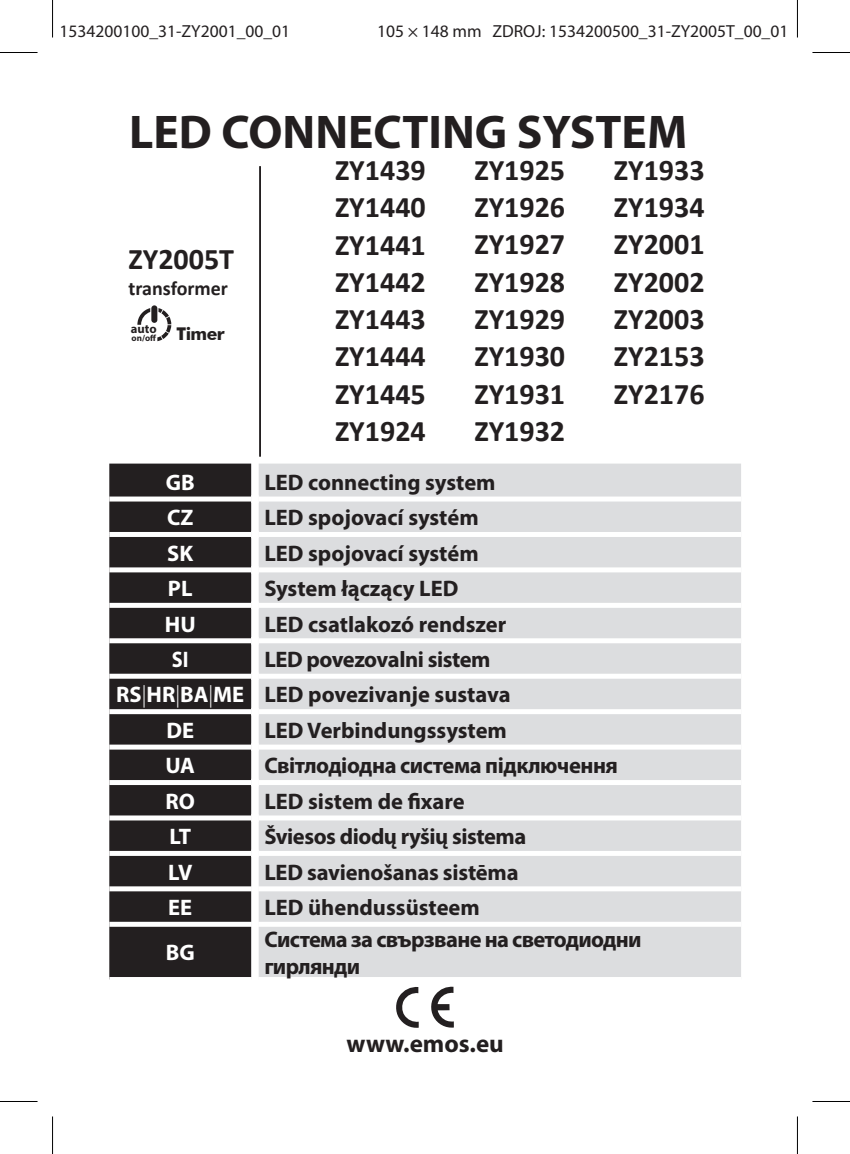
<style>
.page{position:relative;width:850px;height:1154px;background:#fff}
.page>*{position:absolute;margin:0;border:0;box-sizing:border-box;transform-origin:0 0}
.t1{font:700 47.5px "Myriad Pro";color:#231f20}
.t2{font:700 30px/37.2px "Calibri";color:#231f20;text-align:justify}
.t3{font:700 25px "Myriad Pro";color:#231f20}
.t4{font:700 22.5px "Myriad Pro";letter-spacing:-.01em;color:#231f20}
.t5{font:700 22.5px/27px "Myriad Pro";letter-spacing:-.03em;color:#231f20}
.t6{font:700 22.5px "Myriad Pro";color:#fff}
.t7{font:700 22.5px "Myriad Pro";color:#fff;scale:.9 1}
.t8{font:700 20px "Calibri";color:#231f20}
.t9{font:17.5px "Myriad Pro";color:#231f20}
.t10{font:700 17.5px "Futura BT";letter-spacing:-.03em;color:#231f20}
.t11{font:700 12.5px "Myriad Pro";color:#231f20}
.t12{font:700 9px "Myriad Pro";color:#231f20}
.s1{color:#fff}
.s2{font-weight:300;color:#fff}
</style>
<div class="page">
<svg style="left:431px;top:986px;width:22px;height:42px"></svg>
<svg style="left:396px;top:987px;width:22px;height:41px"></svg>
<div style="left:109px;top:464px;width:142px;height:68px;background:#231f20"></div>
<div style="left:258px;top:464px;width:482px;height:513px;background:#dcdddf"></div>
<div style="left:109px;top:537px;width:142px;height:440px;background:#231f20"></div>
<div style="left:109px;top:496px;width:142px;height:5px;background:#fff"></div>
<div style="left:109px;top:567px;width:142px;height:5px;background:#fff"></div>
<div style="left:109px;top:603px;width:142px;height:5px;background:#fff"></div>
<div style="left:109px;top:638px;width:142px;height:5px;background:#fff"></div>
<div style="left:109px;top:674px;width:142px;height:5px;background:#fff"></div>
<div style="left:109px;top:709px;width:142px;height:5px;background:#fff"></div>
<div style="left:109px;top:744px;width:142px;height:5px;background:#fff"></div>
<div style="left:109px;top:780px;width:142px;height:5px;background:#fff"></div>
<div style="left:109px;top:815px;width:142px;height:5px;background:#fff"></div>
<div style="left:109px;top:851px;width:142px;height:5px;background:#fff"></div>
<div style="left:258px;top:496px;width:482px;height:5px;background:#fff"></div>
<div style="left:258px;top:532px;width:482px;height:5px;background:#fff"></div>
<div style="left:258px;top:567px;width:482px;height:5px;background:#fff"></div>
<div style="left:258px;top:603px;width:482px;height:5px;background:#fff"></div>
<div style="left:258px;top:638px;width:482px;height:5px;background:#fff"></div>
<div style="left:258px;top:674px;width:482px;height:5px;background:#fff"></div>
<div style="left:258px;top:709px;width:482px;height:5px;background:#fff"></div>
<div style="left:258px;top:744px;width:482px;height:5px;background:#fff"></div>
<div style="left:258px;top:780px;width:482px;height:5px;background:#fff"></div>
<div style="left:258px;top:815px;width:482px;height:5px;background:#fff"></div>
<div style="left:258px;top:851px;width:482px;height:5px;background:#fff"></div>
<div style="left:109px;top:886px;width:142px;height:5px;background:#fff"></div>
<div style="left:258px;top:886px;width:482px;height:5px;background:#fff"></div>
<div style="left:109px;top:922px;width:142px;height:5px;background:#fff"></div>
<div style="left:258px;top:922px;width:482px;height:5px;background:#fff"></div>
<hr style="left:259px;top:166px;width:2px;height:291px;background:#231f20">
<div style="left:151px;top:305px;width:6px;height:18px;background:#231f20;border-radius:3px"></div>
<svg style="left:137px;top:308px;width:13px;height:17px"></svg>
<svg style="left:157px;top:308px;width:14px;height:33px"></svg>
<hr style="left:0;top:52px;width:38px;height:1px;background:#000">
<hr style="left:812px;top:52px;width:37px;height:1px;background:#000">
<hr style="left:0;top:1101px;width:38px;height:1px;background:#000">
<hr style="left:812px;top:1101px;width:37px;height:1px;background:#000">
<hr style="left:52px;top:0;width:1px;height:38px;background:#000">
<hr style="left:52px;top:1116px;width:1px;height:38px;background:#000">
<hr style="left:796px;top:0;width:1px;height:38px;background:#000">
<hr style="left:796px;top:1116px;width:1px;height:38px;background:#000">
<p class="t9" style="left:60px;top:21px;width:232px">1534200100_31-ZY2001_00_01</p>
<p class="t9" style="left:377px;top:21px;width:412px">105 × 148 mm ZDROJ: 1534200500_31-ZY2005T_00_01</p>
<h1 class="t1" style="left:129px;top:101px;width:559px">LED CONNECTING SYSTEM</h1>
<h2 class="t2" style="left:128px;top:240px;width:107px">ZY2005T</h2>
<p class="t8" style="left:128px;top:274px;width:101px">transformer</p>
<p class="t11" style="left:131px;top:321px;width:27px">auto</p>
<p class="t12" style="left:132px;top:332px;width:26px">on/off</p>
<p class="t10" style="left:176px;top:323px;width:50px">Timer</p>
<h2 class="t2" style="left:335px;top:151px;width:92px">ZY1439<br>ZY1440<br>ZY1441<br>ZY1442<br>ZY1443<br>ZY1444<br>ZY1445<br>ZY1924</h2>
<h2 class="t2" style="left:474px;top:151px;width:92px">ZY1925<br>ZY1926<br>ZY1927<br>ZY1928<br>ZY1929<br>ZY1930<br>ZY1931<br>ZY1932</h2>
<h2 class="t2" style="left:613px;top:151px;width:92px">ZY1933<br>ZY1934<br>ZY2001<br>ZY2002<br>ZY2003<br>ZY2153<br>ZY2176</h2>
<p class="t6" style="left:166px;top:467px;width:30px">GB</p>
<p class="t4" style="left:264px;top:467px;width:232px">LED connecting system</p>
<p class="t6" style="left:167px;top:503px;width:28px">CZ</p>
<p class="t4" style="left:264px;top:503px;width:216px">LED spojovací systém</p>
<p class="t6" style="left:167px;top:538px;width:27px">SK</p>
<p class="t4" style="left:264px;top:538px;width:216px">LED spojovací systém</p>
<p class="t6" style="left:168px;top:574px;width:26px">PL</p>
<p class="t4" style="left:264px;top:574px;width:195px">System łączący LED</p>
<p class="t6" style="left:165px;top:609px;width:32px">HU</p>
<p class="t4" style="left:264px;top:609px;width:243px">LED csatlakozó rendszer</p>
<p class="t7" style="left:172px;top:645px;width:20px">SI</p>
<p class="t4" style="left:264px;top:645px;width:228px">LED povezovalni sistem</p>
<p class="t4" style="left:116px;top:680px;width:396px"><span class="s1">RS</span><span class="s2">|</span><span class="s1">HR</span><span class="s2">|</span><span class="s1">BA</span><span class="s2">|</span><span class="s1">ME</span> LED povezivanje sustava</p>
<p class="t6" style="left:166px;top:715px;width:29px">DE</p>
<p class="t4" style="left:264px;top:715px;width:244px">LED Verbindungssystem</p>
<p class="t6" style="left:165px;top:751px;width:31px">UA</p>
<p class="t4" style="left:264px;top:751px;width:355px">Світлодіодна система підключення</p>
<p class="t6" style="left:165px;top:786px;width:31px">RO</p>
<p class="t4" style="left:264px;top:786px;width:202px">LED sistem de fixare</p>
<p class="t6" style="left:169px;top:822px;width:23px">LT</p>
<p class="t4" style="left:264px;top:822px;width:263px">Šviesos diodų ryšių sistema</p>
<p class="t6" style="left:168px;top:857px;width:26px">LV</p>
<p class="t4" style="left:264px;top:857px;width:256px">LED savienošanas sistēma</p>
<p class="t6" style="left:168px;top:893px;width:26px">EE</p>
<p class="t4" style="left:264px;top:893px;width:217px">LED ühendussüsteem</p>
<p class="t6" style="left:166px;top:938px;width:30px">BG</p>
<p class="t5" style="left:264px;top:925px;width:378px">Система за свързване на светодиодни гирлянди</p>
<p class="t3" style="left:346px;top:1027px;width:159px">www.emos.eu</p>
</div>
